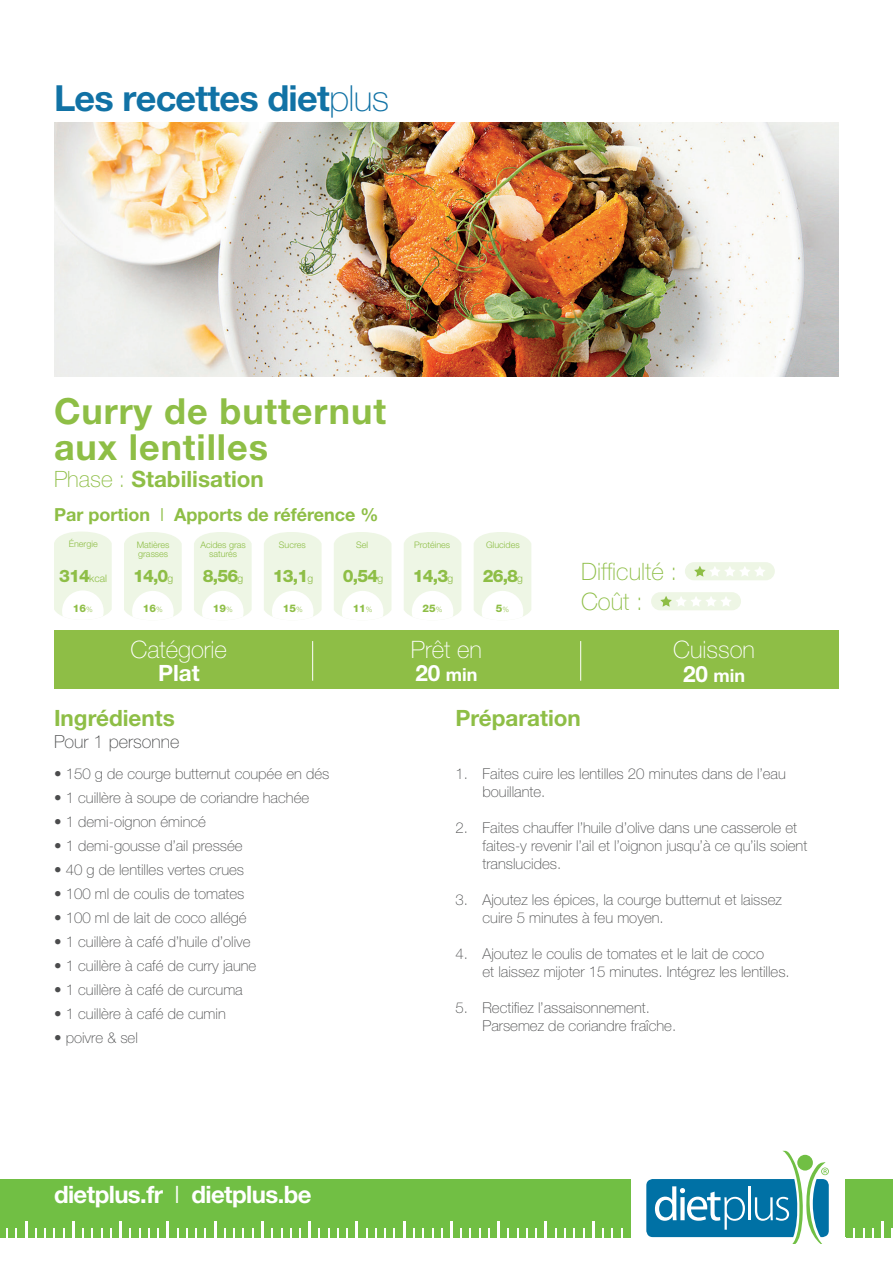
<style>
.page{position:relative;width:893px;height:1263px;background:#fff}
.page>*{position:absolute;margin:0;border:0;box-sizing:border-box;transform-origin:0 0}
.t1{font:700 36px/36px "Helvetica Neue LT Std";letter-spacing:.025em;color:#8ebe46}
.t2{font:700 36px "Helvetica Neue LT Pro";letter-spacing:-.02em;color:#1172a5}
.t3{font:700 24px "Helvetica Neue LT Pro";letter-spacing:-.025em;color:#fff}
.t4{font:100 24px "Helvetica Neue LT Std";color:#fff}
.t5{font:100 24px/30px "Helvetica Neue LT Std";color:#8ebe46}
.t6{font:700 22.5px "Helvetica Neue LT Std";color:#8ebe46}
.t7{font:700 22.5px "Helvetica Neue LT Std";color:#fff}
.t8{font:700 18px "Helvetica Neue LT Std";color:#8ebe46}
.t9{font:100 18px "Helvetica Neue LT Std";color:#4b4c4d}
.t10{font:700 18px "Helvetica Neue LT Std";color:#fff}
.t11{font:800 17.25px "Helvetica Neue LT Std";letter-spacing:-.05em;color:#8ebe46}
.t12{font:100 15px/18px "Helvetica Neue LT Std";color:#4b4c4d}
.t13{font:800 10.5px "Helvetica Neue LT Std";color:#8ebe46}
.t14{font:300 10.35px "Helvetica Neue LT Std";color:#8ebe46}
.t15{font:300 9px/9px "Helvetica Neue LT Std";color:#8ebe46}
.s1{font-weight:100}
.s2{font-weight:300}
.s3{font-weight:800;font-size:17.25px}
.s4{font-weight:300;font-size:7.5px}
.s5{font-weight:300;font-size:10.35px}
.s6{font-size:22.5px}
</style>
<div class="page">
<img style="left:54px;top:123px;width:785px;height:253px">
<svg style="left:646px;top:1150px;width:183px;height:93px"></svg>
<div style="left:0;top:1179px;width:631px;height:58px;background:#71bf44"></div>
<div style="left:845px;top:1179px;width:48px;height:58px;background:#71bf44"></div>
<svg style="left:120px;top:1221px;width:2px;height:16px"></svg>
<svg style="left:167px;top:1221px;width:2px;height:16px"></svg>
<svg style="left:148px;top:1228px;width:2px;height:9px"></svg>
<svg style="left:214px;top:1221px;width:2px;height:16px"></svg>
<svg style="left:261px;top:1221px;width:2px;height:16px"></svg>
<svg style="left:309px;top:1221px;width:2px;height:16px"></svg>
<svg style="left:299px;top:1228px;width:2px;height:9px"></svg>
<svg style="left:356px;top:1221px;width:2px;height:16px"></svg>
<svg style="left:403px;top:1221px;width:2px;height:16px"></svg>
<hr style="left:450px;top:1221px;width:3px;height:16px;background:#fff">
<svg style="left:413px;top:1228px;width:2px;height:9px"></svg>
<svg style="left:498px;top:1221px;width:2px;height:16px"></svg>
<svg style="left:545px;top:1221px;width:2px;height:16px"></svg>
<svg style="left:526px;top:1228px;width:2px;height:9px"></svg>
<svg style="left:592px;top:1221px;width:2px;height:16px"></svg>
<svg style="left:564px;top:1228px;width:2px;height:9px"></svg>
<svg style="left:25px;top:1221px;width:2px;height:16px"></svg>
<svg style="left:44px;top:1228px;width:2px;height:9px"></svg>
<svg style="left:6px;top:1228px;width:2px;height:9px"></svg>
<svg style="left:72px;top:1221px;width:2px;height:16px"></svg>
<svg style="left:881px;top:1221px;width:2px;height:16px"></svg>
<div style="left:54px;top:631px;width:785px;height:58px;background:#8ebe46"></div>
<hr style="left:312px;top:641px;width:1px;height:40px;background:#fff">
<hr style="left:580px;top:641px;width:1px;height:40px;background:#fff">
<div style="left:685px;top:562px;width:90px;height:18px;background:#eef6e5;border-radius:9px"></div>
<svg style="left:694px;top:566px;width:71px;height:11px"></svg>
<div style="left:651px;top:592px;width:90px;height:18px;background:#eef6e5;border-radius:9px"></div>
<svg style="left:660px;top:596px;width:71px;height:11px"></svg>
<svg style="left:124px;top:532px;width:58px;height:85px"></svg>
<svg style="left:194px;top:532px;width:58px;height:85px"></svg>
<svg style="left:264px;top:532px;width:58px;height:85px"></svg>
<svg style="left:404px;top:532px;width:57px;height:85px"></svg>
<svg style="left:334px;top:532px;width:57px;height:85px"></svg>
<svg style="left:54px;top:531px;width:58px;height:85px"></svg>
<svg style="left:474px;top:532px;width:57px;height:85px"></svg>
<h1 class="t2" style="left:54px;top:76px;width:336px">Les recettes diet<span class="s1">plus</span></h1>
<h1 class="t1" style="left:54px;top:392px;width:334px">Curry de butternut aux lentilles</h1>
<h3 class="t6" style="left:54px;top:465px;width:211px"><span class="s1">Phase :</span> Stabilisation</h3>
<p class="t8" style="left:54px;top:503px;width:326px">Par portion <span class="s2">I</span> Apports de référence %</p>
<p class="t15" style="left:69px;top:539px;width:31px">Énergie</p>
<p class="t15" style="left:356px;top:540px;width:14px">Sel</p>
<p class="t15" style="left:137px;top:540px;width:34px">Matières grasses</p>
<p class="t15" style="left:279px;top:540px;width:28px">Sucres</p>
<p class="t15" style="left:200px;top:540px;width:47px;text-align:center">Acides gras saturés</p>
<p class="t15" style="left:414px;top:540px;width:38px">Protéines</p>
<p class="t15" style="left:486px;top:540px;width:35px">Glucides</p>
<p class="t14" style="left:59px;top:572px;width:49px"><span class="s3">314</span>kcal</p>
<p class="t13" style="left:73px;top:602px;width:21px">16<span class="s4">%</span></p>
<p class="t11" style="left:133px;top:566px;width:42px">14,0<span class="s5">g</span></p>
<p class="t13" style="left:143px;top:602px;width:21px">16<span class="s4">%</span></p>
<p class="t11" style="left:203px;top:566px;width:42px">8,56<span class="s5">g</span></p>
<p class="t13" style="left:213px;top:602px;width:21px">19<span class="s4">%</span></p>
<p class="t11" style="left:273px;top:566px;width:42px">13,1<span class="s5">g</span></p>
<p class="t13" style="left:283px;top:602px;width:21px">15<span class="s4">%</span></p>
<p class="t11" style="left:343px;top:566px;width:42px">0,54<span class="s5">g</span></p>
<p class="t13" style="left:353px;top:602px;width:21px">11<span class="s4">%</span></p>
<p class="t11" style="left:413px;top:566px;width:42px">14,3<span class="s5">g</span></p>
<p class="t13" style="left:423px;top:602px;width:21px">25<span class="s4">%</span></p>
<p class="t11" style="left:483px;top:566px;width:42px">26,8<span class="s5">g</span></p>
<p class="t13" style="left:496px;top:602px;width:15px">5<span class="s4">%</span></p>
<h2 class="t5" style="left:581px;top:557px;width:98px">Difficulté :<br>Coût :</h2>
<h2 class="t4" style="left:131px;top:636px;width:98px">Catégorie</h2>
<h3 class="t7" style="left:158px;top:659px;width:43px">Plat</h3>
<h2 class="t4" style="left:411px;top:636px;width:73px">Prêt en</h2>
<p class="t10" style="left:415px;top:663px;width:64px"><span class="s6">20</span> min</p>
<h2 class="t4" style="left:673px;top:636px;width:83px">Cuisson</h2>
<p class="t10" style="left:683px;top:664px;width:64px"><span class="s6">20</span> min</p>
<h3 class="t6" style="left:54px;top:704px;width:122px">Ingrédients</h3>
<p class="t9" style="left:54px;top:731px;width:127px">Pour 1 personne</p>
<p class="t12" style="left:54px;top:764px;width:277px">• 150 g de courge butternut coupée en dés</p>
<p class="t12" style="left:54px;top:788px;width:257px">• 1 cuillère à soupe de coriandre hachée</p>
<p class="t12" style="left:54px;top:812px;width:154px">• 1 demi-oignon émincé</p>
<p class="t12" style="left:54px;top:836px;width:190px">• 1 demi-gousse d’ail pressée</p>
<p class="t12" style="left:54px;top:860px;width:192px">• 40 g de lentilles vertes crues</p>
<p class="t12" style="left:54px;top:884px;width:192px">• 100 ml de coulis de tomates</p>
<p class="t12" style="left:54px;top:908px;width:194px">• 100 ml de lait de coco allégé</p>
<p class="t12" style="left:54px;top:932px;width:198px">• 1 cuillère à café d’huile d’olive</p>
<p class="t12" style="left:54px;top:956px;width:204px">• 1 cuillère à café de curry jaune</p>
<p class="t12" style="left:54px;top:980px;width:190px">• 1 cuillère à café de curcuma</p>
<p class="t12" style="left:54px;top:1004px;width:173px">• 1 cuillère à café de cumin</p>
<p class="t12" style="left:54px;top:1028px;width:85px">• poivre &amp; sel</p>
<h3 class="t6" style="left:455px;top:704px;width:127px">Préparation</h3>
<p class="t12" style="left:482px;top:764px;width:305px;text-indent:-27px">1. Faites cuire les lentilles 20 minutes dans de l’eau bouillante.</p>
<p class="t12" style="left:482px;top:818px;width:326px;text-indent:-27px">2. Faites chauffer l’huile d’olive dans une casserole et faites-y revenir l’ail et l’oignon jusqu’à ce qu’ils soient translucides.</p>
<p class="t12" style="left:482px;top:890px;width:301px;text-indent:-27px">3. Ajoutez les épices, la courge butternut et laissez cuire 5 minutes à feu moyen.</p>
<p class="t12" style="left:482px;top:944px;width:309px;text-indent:-27px">4. Ajoutez le coulis de tomates et le lait de coco<br>et laissez mijoter 15 minutes. Intégrez les lentilles.</p>
<p class="t12" style="left:482px;top:998px;width:195px;text-indent:-27px">5. Rectifiez l’assaisonnement.<br>Parsemez de coriandre fraîche.</p>
<h2 class="t3" style="left:54px;top:1180px;width:259px">dietplus.fr <span class="s2">I</span> dietplus.be</h2>
</div>
